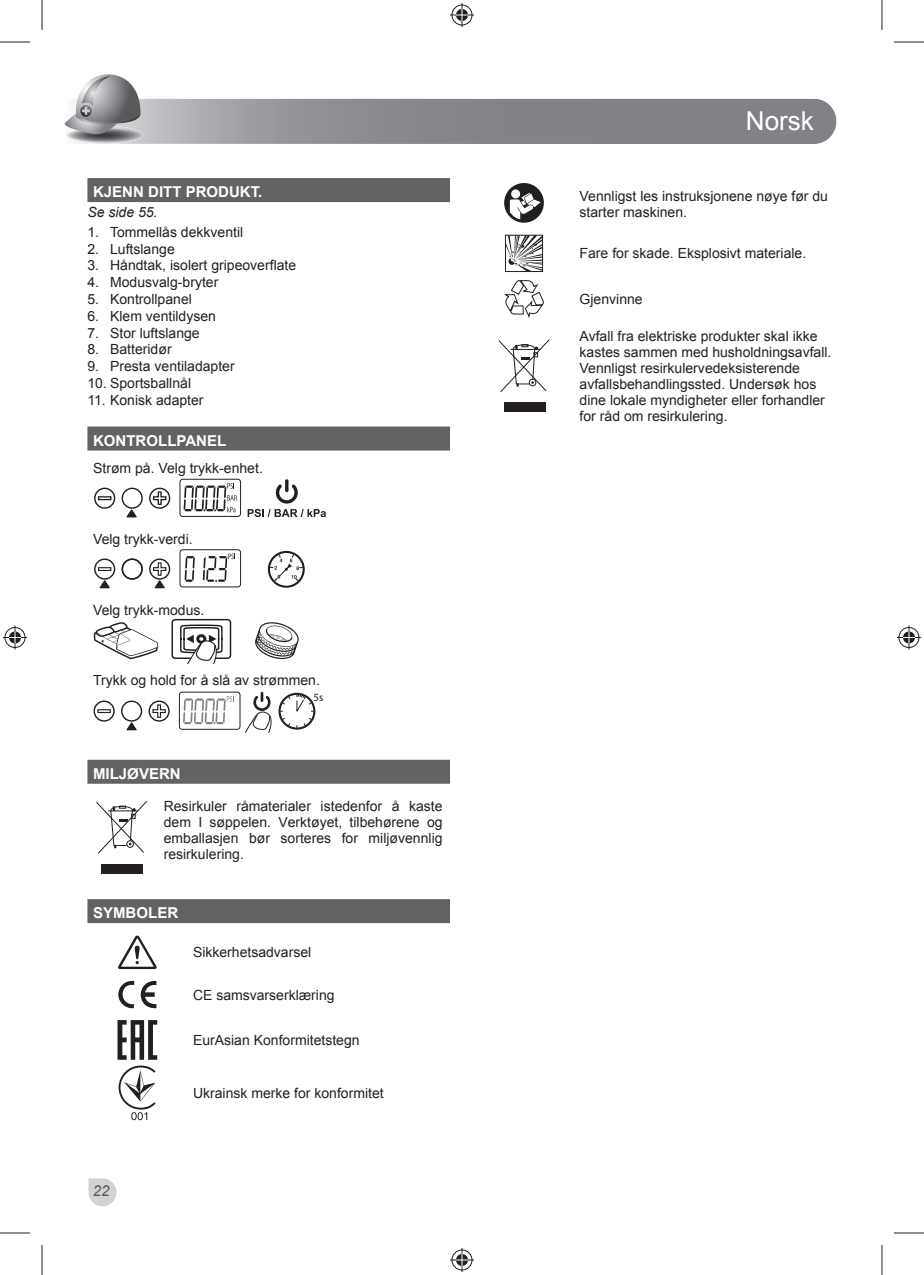
<style>
.page{position:relative;width:924px;height:1275px;background:#fff}
.page>*{position:absolute;margin:0;border:0;box-sizing:border-box;transform-origin:0 0}
.t1{font:26px "Arial";color:#fff}
.t2{font:700 15px "Arial";color:#fff}
.t3{font:italic 15px "Arial";color:#57585a}
.t4{font:14px/16px "Arial";color:#231f20}
.t5{font:italic 14px "Arial";color:#231f20}
.t6{font:700 11px "Futura BT";color:#231f20}
</style>
<div class="page">
<img style="left:64px;top:126px;width:80px;height:18px;border-radius:50%">
<svg style="left:64px;top:74px;width:76px;height:62px"></svg>
<div style="left:87px;top:178px;width:363px;height:24px;background:#636366"></div>
<div style="left:87px;top:426px;width:363px;height:24px;background:#636366"></div>
<div style="left:87px;top:759px;width:363px;height:24px;background:#636366"></div>
<div style="left:87px;top:899px;width:363px;height:24px;background:#636366"></div>
<svg style="left:247px;top:509px;width:79px;height:8px"></svg>
<svg style="left:276px;top:479px;width:21px;height:24px"></svg>
<div style="left:94px;top:487px;width:21px;height:22px;border:1px solid #231f20;border-radius:50%"></div>
<div style="left:121px;top:487px;width:22px;height:22px;border:1px solid #231f20;border-radius:50%"></div>
<div style="left:98px;top:496px;width:13px;height:4px;border:1px solid #231f20"></div>
<div style="left:149px;top:487px;width:21px;height:22px;border:1px solid #231f20;border-radius:50%"></div>
<svg style="left:152px;top:491px;width:15px;height:14px"></svg>
<svg style="left:126px;top:509px;width:11px;height:8px"></svg>
<div style="left:179px;top:479px;width:62px;height:38px;border:1px solid #231f20;border-radius:3px"></div>
<svg style="left:183px;top:483px;width:54px;height:29px"></svg>
<svg style="left:268px;top:551px;width:36px;height:37px"></svg>
<svg style="left:99px;top:580px;width:11px;height:8px"></svg>
<div style="left:94px;top:558px;width:21px;height:21px;border:1px solid #231f20;border-radius:50%"></div>
<div style="left:121px;top:558px;width:22px;height:21px;border:1px solid #231f20;border-radius:50%"></div>
<div style="left:98px;top:567px;width:13px;height:4px;border:1px solid #231f20"></div>
<div style="left:149px;top:558px;width:21px;height:21px;border:1px solid #231f20;border-radius:50%"></div>
<svg style="left:152px;top:562px;width:15px;height:26px"></svg>
<div style="left:179px;top:549px;width:62px;height:38px;border:1px solid #231f20;border-radius:3px"></div>
<svg style="left:184px;top:556px;width:11px;height:26px"></svg>
<svg style="left:203px;top:553px;width:32px;height:29px"></svg>
<svg style="left:93px;top:622px;width:65px;height:37px"></svg>
<svg style="left:255px;top:622px;width:44px;height:38px"></svg>
<div style="left:171px;top:619px;width:60px;height:40px;border:1px solid #231f20;border-radius:3px"></div>
<svg style="left:179px;top:624px;width:44px;height:40px"></svg>
<svg style="left:244px;top:692px;width:28px;height:41px"></svg>
<svg style="left:278px;top:693px;width:37px;height:36px"></svg>
<svg style="left:126px;top:722px;width:11px;height:8px"></svg>
<div style="left:93px;top:700px;width:22px;height:21px;border:1px solid #231f20;border-radius:50%"></div>
<div style="left:121px;top:700px;width:21px;height:21px;border:1px solid #231f20;border-radius:50%"></div>
<div style="left:97px;top:709px;width:14px;height:4px;border:1px solid #231f20"></div>
<div style="left:148px;top:700px;width:22px;height:21px;border:1px solid #231f20;border-radius:50%"></div>
<svg style="left:152px;top:704px;width:14px;height:14px"></svg>
<div style="left:179px;top:691px;width:61px;height:39px;border:1px solid #231f20;border-radius:3px"></div>
<svg style="left:183px;top:696px;width:51px;height:28px"></svg>
<svg style="left:96px;top:801px;width:51px;height:53px"></svg>
<div style="left:101px;top:864px;width:42px;height:10px;background:#231f20"></div>
<svg style="left:118px;top:935px;width:39px;height:34px"></svg>
<svg style="left:141px;top:981px;width:15px;height:28px"></svg>
<svg style="left:118px;top:980px;width:16px;height:29px"></svg>
<svg style="left:117px;top:1020px;width:40px;height:39px"></svg>
<svg style="left:88px;top:1065px;width:67px;height:142px"></svg>
<svg style="left:504px;top:183px;width:39px;height:40px"></svg>
<div style="left:505px;top:235px;width:37px;height:37px;border:1px solid #231f20"></div>
<svg style="left:505px;top:235px;width:37px;height:36px"></svg>
<svg style="left:504px;top:280px;width:40px;height:38px"></svg>
<svg style="left:498px;top:339px;width:51px;height:53px"></svg>
<div style="left:503px;top:402px;width:42px;height:10px;background:#231f20"></div>
<hr style="left:0;top:42px;width:30px;height:1px;background:#231f20">
<hr style="left:893px;top:42px;width:30px;height:1px;background:#231f20">
<hr style="left:0;top:1232px;width:30px;height:1px;background:#231f20">
<hr style="left:893px;top:1232px;width:30px;height:1px;background:#231f20">
<hr style="left:42px;top:0;width:1px;height:30px;background:#231f20">
<hr style="left:42px;top:1245px;width:1px;height:30px;background:#231f20">
<hr style="left:881px;top:0;width:1px;height:30px;background:#231f20">
<hr style="left:881px;top:1245px;width:1px;height:30px;background:#231f20">
<svg style="left:450px;top:3px;width:24px;height:24px"></svg>
<svg style="left:450px;top:1248px;width:24px;height:24px"></svg>
<svg style="left:3px;top:625px;width:24px;height:24px"></svg>
<svg style="left:897px;top:625px;width:23px;height:24px"></svg>
<p class="t2" style="left:93px;top:183px;width:171px">KJENN DITT PRODUKT.</p>
<p class="t5" style="left:87px;top:204px;width:72px">Se side 55.</p>
<p class="t4" style="left:87px;top:224px;width:157px">1. Tommellås dekkventil</p>
<p class="t4" style="left:87px;top:241px;width:89px">2. Luftslange</p>
<p class="t4" style="left:87px;top:257px;width:210px">3. Håndtak, isolert gripeoverflate</p>
<p class="t4" style="left:87px;top:274px;width:132px">4. Modusvalg-bryter</p>
<p class="t4" style="left:87px;top:291px;width:106px">5. Kontrollpanel</p>
<p class="t4" style="left:87px;top:308px;width:130px">6. Klem ventildysen</p>
<p class="t4" style="left:87px;top:325px;width:114px">7. Stor luftslange</p>
<p class="t4" style="left:87px;top:341px;width:86px">8. Batteridør</p>
<p class="t4" style="left:87px;top:358px;width:149px">9. Presta ventiladapter</p>
<p class="t4" style="left:87px;top:375px;width:105px">10. Sportsballnål</p>
<p class="t4" style="left:87px;top:392px;width:118px">11. Konisk adapter</p>
<p class="t2" style="left:93px;top:432px;width:135px">KONTROLLPANEL</p>
<p class="t4" style="left:93px;top:460px;width:171px">Strøm på. Velg trykk-enhet.</p>
<p class="t4" style="left:93px;top:531px;width:101px">Velg trykk-verdi.</p>
<p class="t4" style="left:93px;top:601px;width:113px">Velg trykk-modus.</p>
<p class="t4" style="left:93px;top:672px;width:228px">Trykk og hold for å slå av strømmen.</p>
<p class="t6" style="left:313px;top:691px;width:11px">5s</p>
<p class="t2" style="left:93px;top:765px;width:89px">MILJØVERN</p>
<p class="t4" style="left:164px;top:798px;width:280px;text-align:justify">Resirkuler råmaterialer istedenfor å kaste dem I søppelen. Verktøyet, tilbehørene og emballasjen bør sorteres for miljøvennlig resirkulering.</p>
<p class="t2" style="left:93px;top:904px;width:87px">SYMBOLER</p>
<p class="t4" style="left:193px;top:944px;width:120px">Sikkerhetsadvarsel</p>
<p class="t4" style="left:193px;top:986px;width:143px">CE samsvarserklæring</p>
<p class="t4" style="left:193px;top:1032px;width:168px">EurAsian Konformitetstegn</p>
<p class="t4" style="left:193px;top:1085px;width:192px">Ukrainsk merke for konformitet</p>
<p class="t3" style="left:93px;top:1182px;width:18px">22</p>
<h1 class="t1" style="left:745px;top:107px;width:69px">Norsk</h1>
<p class="t4" style="left:579px;top:188px;width:250px">Vennligst les instruksjonene nøye før du starter maskinen.</p>
<p class="t4" style="left:579px;top:246px;width:228px">Fare for skade. Eksplosivt materiale.</p>
<p class="t4" style="left:579px;top:291px;width:65px">Gjenvinne</p>
<p class="t4" style="left:579px;top:328px;width:253px">Avfall fra elektriske produkter skal ikke kastes sammen med husholdningsavfall.<br>Vennligst resirkulervedeksisterende avfallsbehandlingssted. Undersøk hos dine lokale myndigheter eller forhandler for råd om resirkulering.</p>
</div>
